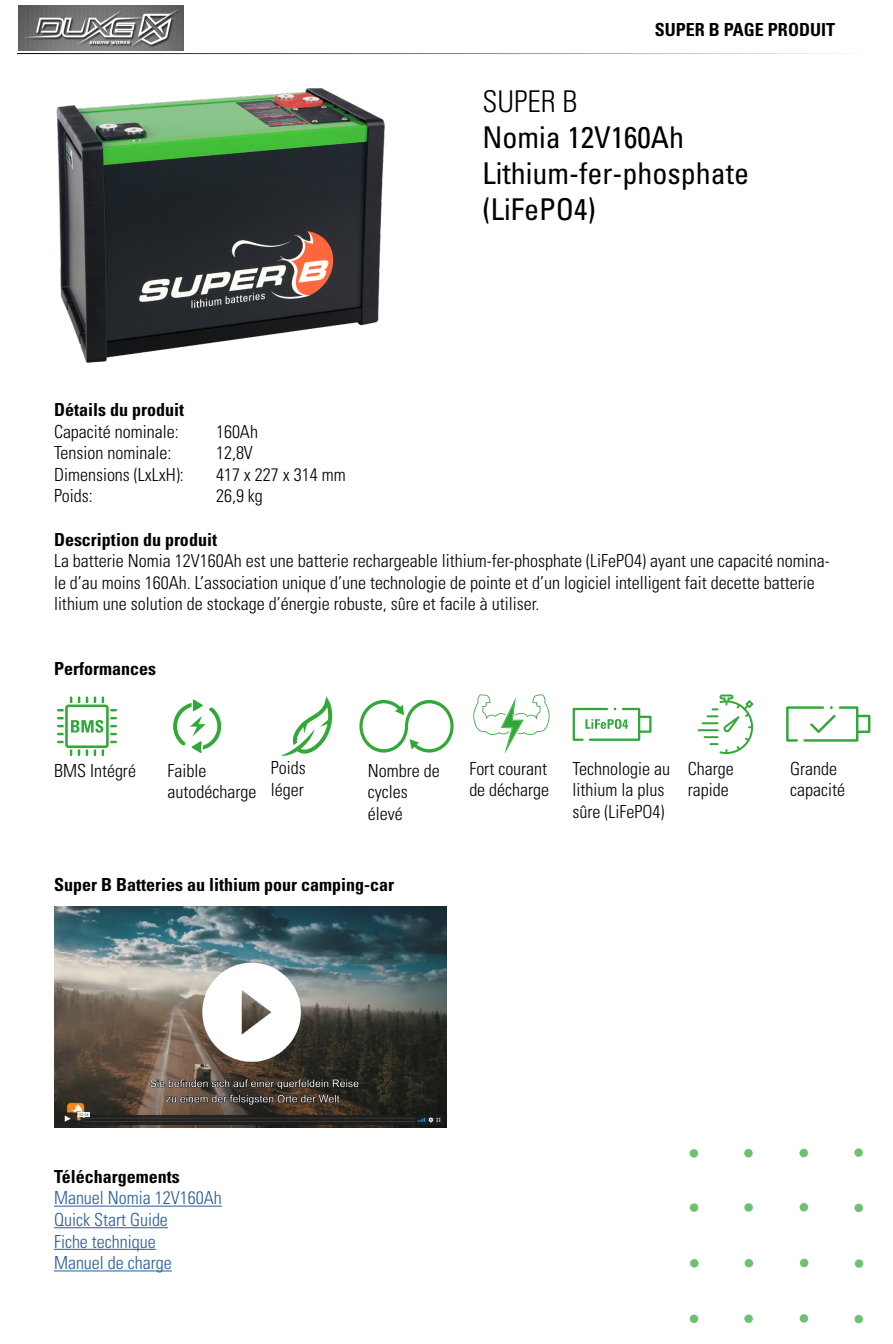
<style>
.page{position:relative;width:893px;height:1344px;background:#fff}
.page>*{position:absolute;margin:0;border:0;box-sizing:border-box;transform-origin:0 0}
.t1{font:condensed 30px/36px "Univers LT Std";color:#000}
.t2{font:300 condensed 30px "Univers LT Std";color:#000}
.t3{font:300 condensed 18px/21.6px "Univers LT Std";color:#000}
.t4{font:700 condensed 18px "Univers LT Std";color:#000}
.t5{font:300 condensed 18px/21.6px "Univers LT Std";color:#275b9b}
</style>
<div class="page">
<hr style="left:54px;top:1205px;width:168px;height:1px;background:#275b9b">
<hr style="left:54px;top:1227px;width:114px;height:1px;background:#275b9b">
<hr style="left:54px;top:1249px;width:102px;height:1px;background:#275b9b">
<hr style="left:54px;top:1270px;width:118px;height:1px;background:#275b9b">
<img style="left:54px;top:907px;width:392px;height:220px">
<svg style="left:473px;top:694px;width:76px;height:60px"></svg>
<svg style="left:573px;top:707px;width:78px;height:34px"></svg>
<hr style="left:698px;top:729px;width:20px;height:2px;background:#31a837">
<svg style="left:702px;top:694px;width:52px;height:60px"></svg>
<svg style="left:786px;top:706px;width:84px;height:35px"></svg>
<svg style="left:57px;top:696px;width:60px;height:60px"></svg>
<svg style="left:173px;top:699px;width:49px;height:54px"></svg>
<svg style="left:281px;top:696px;width:51px;height:60px"></svg>
<svg style="left:359px;top:700px;width:95px;height:52px"></svg>
<img style="left:18px;top:6px;width:165px;height:45px">
<hr style="left:17px;top:53px;width:853px;height:1px;background:#000">
<div style="left:690px;top:1149px;width:8px;height:8px;background:#6dc272;border-radius:50%"></div>
<svg style="left:690px;top:1203px;width:8px;height:9px"></svg>
<svg style="left:690px;top:1259px;width:9px;height:8px"></svg>
<div style="left:690px;top:1314px;width:8px;height:9px;background:#6dc272;border-radius:50%"></div>
<div style="left:744px;top:1149px;width:9px;height:8px;background:#6dc272;border-radius:50%"></div>
<div style="left:744px;top:1203px;width:9px;height:8px;background:#6dc272;border-radius:50%"></div>
<div style="left:745px;top:1259px;width:8px;height:8px;background:#6dc272;border-radius:50%"></div>
<svg style="left:744px;top:1314px;width:9px;height:9px"></svg>
<svg style="left:799px;top:1148px;width:9px;height:9px"></svg>
<div style="left:800px;top:1203px;width:8px;height:8px;background:#6dc272;border-radius:50%"></div>
<svg style="left:800px;top:1258px;width:8px;height:9px"></svg>
<div style="left:800px;top:1314px;width:8px;height:8px;background:#6dc272;border-radius:50%"></div>
<svg style="left:854px;top:1148px;width:9px;height:9px"></svg>
<svg style="left:854px;top:1203px;width:9px;height:9px"></svg>
<svg style="left:855px;top:1259px;width:8px;height:9px"></svg>
<svg style="left:854px;top:1314px;width:9px;height:9px"></svg>
<img style="left:56px;top:88px;width:329px;height:275px">
<p class="t4" style="left:655px;top:18px;width:182px">SUPER B PAGE PRODUIT</p>
<h1 class="t2" style="left:483px;top:83px;width:96px">SUPER B</h1>
<h1 class="t1" style="left:483px;top:119px;width:268px">Nomia 12V160Ah<br>Lithium-fer-phosphate (LiFePO4)</h1>
<p class="t4" style="left:54px;top:398px;width:131px">Détails du produit</p>
<p class="t3" style="left:54px;top:420px;width:126px">Capacité nominale:</p>
<p class="t3" style="left:216px;top:420px;width:43px">160Ah</p>
<p class="t3" style="left:54px;top:442px;width:119px">Tension nominale:</p>
<p class="t3" style="left:216px;top:442px;width:38px">12,8V</p>
<p class="t3" style="left:54px;top:464px;width:131px">Dimensions (LxLxH):</p>
<p class="t3" style="left:216px;top:464px;width:131px">417 x 227 x 314 mm</p>
<p class="t3" style="left:54px;top:485px;width:40px">Poids:</p>
<p class="t3" style="left:216px;top:485px;width:48px">26,9 kg</p>
<p class="t4" style="left:54px;top:528px;width:164px">Description du produit</p>
<p class="t3" style="left:54px;top:550px;width:777px">La batterie Nomia 12V160Ah est une batterie rechargeable lithium-fer-phosphate (LiFePO4) ayant une capacité nomina&shy;le d’au moins 160Ah. L’association unique d’une technologie de pointe et d’un logiciel intelligent fait decette batterie lithium une solution de stockage d’énergie robuste, sûre et facile à utiliser.</p>
<p class="t4" style="left:54px;top:658px;width:103px">Performances</p>
<p class="t3" style="left:54px;top:759px;width:83px">BMS Intégré</p>
<p class="t3" style="left:167px;top:759px;width:90px">Faible autodécharge</p>
<p class="t3" style="left:271px;top:757px;width:36px">Poids léger</p>
<p class="t3" style="left:368px;top:759px;width:73px">Nombre de cycles élevé</p>
<p class="t3" style="left:573px;top:757px;width:99px">Technologie au lithium la plus sûre (LiFePO4)</p>
<p class="t3" style="left:688px;top:757px;width:47px">Charge rapide</p>
<p class="t3" style="left:790px;top:757px;width:56px">Grande capacité</p>
<p class="t3" style="left:469px;top:757px;width:81px">Fort courant de décharge</p>
<p class="t4" style="left:54px;top:874px;width:341px">Super B Batteries au lithium pour camping-car</p>
<p class="t4" style="left:54px;top:1165px;width:127px">Téléchargements</p>
<p class="t5" style="left:54px;top:1187px;width:169px">Manuel Nomia 12V160Ah<br>Quick Start Guide<br>Fiche technique<br>Manuel de charge</p>
</div>
